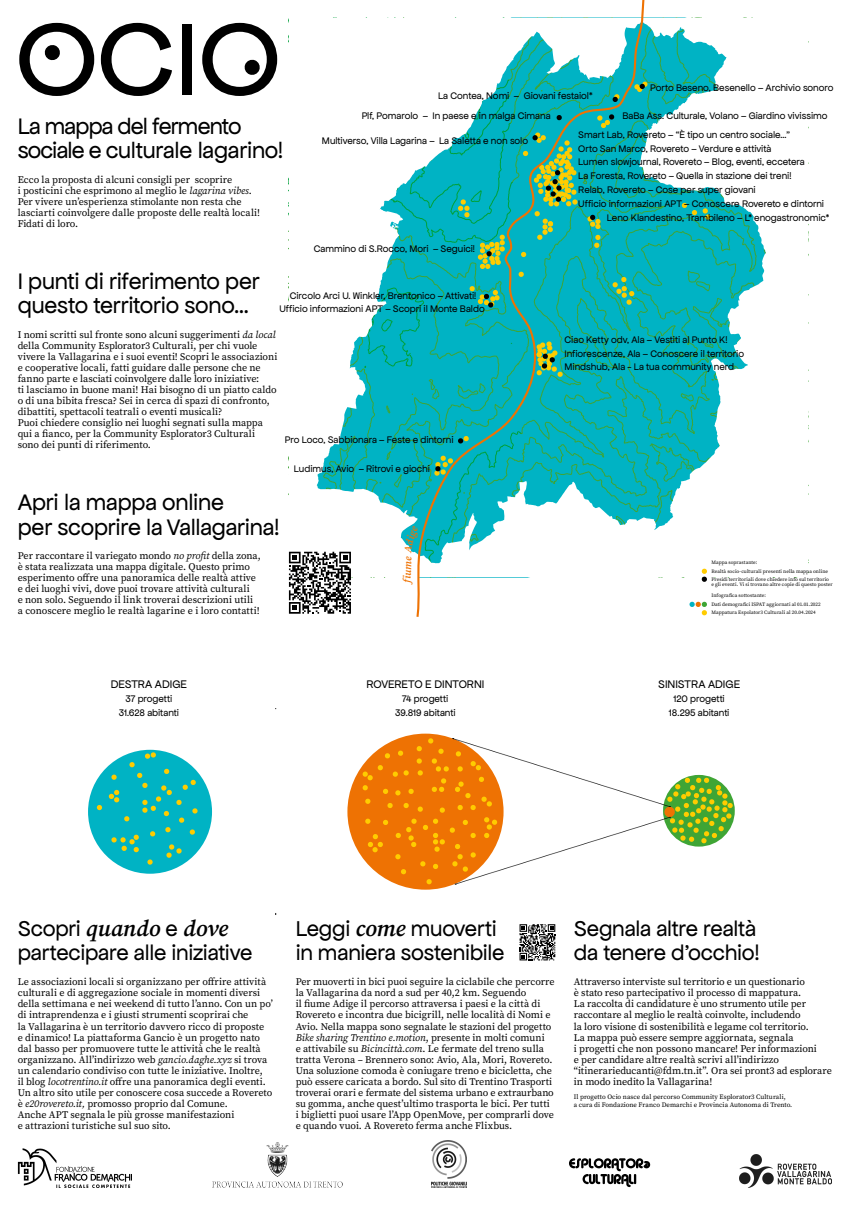
<style>
.page{position:relative;width:851px;height:1205px;background:#fff}
.page>*{position:absolute;margin:0;border:0;box-sizing:border-box;transform-origin:0 0}
.t1{font:108.44px "Apfel Grotezk";color:#000;scale:1.09 1}
.t2{font:23.88px/24.5px "Apfel Grotezk";letter-spacing:-.015em;color:#000}
.t3{font:22.81px/24.9px "Apfel Grotezk";letter-spacing:-.01em;color:#000}
.t4{font:italic 600 22.81px "Source Serif Pro";color:#000}
.t5{font:11.75px "Apfel Grotezk";color:#000}
.t6{font:10.12px/11.1px "Source Serif Pro";letter-spacing:-.005em;color:#000}
.t7{font:10.12px/13.8px "Apfel Grotezk";letter-spacing:-.005em;color:#000}
.t8{font:6.75px/7.4px "Source Serif Pro";color:#000}
.t9{font:5.12px/8.2px "Source Serif Pro";letter-spacing:.01em;color:#000}
.s1{font-style:italic}
.s2{font-family:"Apfel Grotezk";font-weight:400;font-style:normal}
.s3{font-family:"Source Serif Pro";font-weight:600;font-style:italic}
</style>
<div class="page">
<svg style="left:44px;top:45px;width:16px;height:16px"></svg>
<svg style="left:244px;top:59px;width:16px;height:16px"></svg>
<svg style="left:289px;top:25px;width:477px;height:527px"></svg>
<div style="left:347px;top:733px;width:156px;height:156px;background:#ee7203;border-radius:50%"></div>
<div style="left:88px;top:750px;width:124px;height:124px;background:#00b3c4;border-radius:50%"></div>
<svg style="left:681px;top:202px;width:29px;height:18px"></svg>
<svg style="left:96px;top:805px;width:6px;height:5px"></svg>
<svg style="left:108px;top:752px;width:90px;height:113px"></svg>
<svg style="left:362px;top:738px;width:371px;height:147px"></svg>
<img style="left:431px;top:1141px;width:35px;height:46px">
<img style="left:18px;top:1148px;width:114px;height:39px">
<img style="left:213px;top:1142px;width:129px;height:46px">
<img style="left:739px;top:1154px;width:91px;height:33px">
<svg style="left:289px;top:552px;width:62px;height:62px"></svg>
<svg style="left:519px;top:924px;width:36px;height:36px"></svg>
<svg style="left:701px;top:568px;width:6px;height:14px"></svg>
<svg style="left:689px;top:601px;width:18px;height:15px"></svg>
<svg style="left:569px;top:1158px;width:81px;height:29px"></svg>
<svg style="left:415px;top:0;width:232px;height:617px"></svg>
<svg style="left:402px;top:525px;width:17px;height:60px"></svg>
<h1 class="t1" style="left:15px;top:2px;width:246px">OCIO</h1>
<h2 class="t2" style="left:18px;top:114px;width:267px">La mappa del fermento sociale e culturale lagarino!</h2>
<p class="t6" style="left:18px;top:174px;width:244px">Ecco la proposta di alcuni consigli per scoprire<br>i posticini che esprimono al meglio le <span class="s1">lagarina vibes</span>.<br>Per vivere un’esperienza stimolante non resta che lasciarti coinvolgere dalle proposte delle realtà locali!<br>Fidati di loro.</p>
<p class="t7" style="left:361px;top:86px;width:232px;line-height:19.6px;text-indent:76px">La Contea, Nomi – Giovani festaiol*<br>Plf, Pomarolo – In paese e in malga Cimana</p>
<p class="t7" style="left:650px;top:81px;width:185px">Porto Beseno, Besenello – Archivio sonoro</p>
<p class="t7" style="left:622px;top:109px;width:206px">BaBa Ass. Culturale, Volano – Giardino vivissimo</p>
<p class="t7" style="left:322px;top:134px;width:208px">Multiverso, Villa Lagarina – La Saletta e non solo</p>
<p class="t7" style="left:314px;top:241px;width:163px">Cammino di S.Rocco, Mori – Seguici!</p>
<p class="t7" style="left:578px;top:128px;width:213px">Smart Lab, Rovereto – “È tipo un centro sociale…”</p>
<p class="t7" style="left:578px;top:142px;width:195px">Orto San Marco, Rovereto – Verdure e attività</p>
<p class="t7" style="left:578px;top:155px;width:228px">Lumen slowjournal, Rovereto – Blog, eventi, eccetera</p>
<p class="t7" style="left:578px;top:183px;width:179px">Relab, Rovereto – Cose per super giovani</p>
<p class="t7" style="left:578px;top:169px;width:214px">La Foresta, Rovereto – Quella in stazione dei treni!</p>
<p class="t7" style="left:578px;top:196px;width:247px">Ufficio informazioni APT – Conoscere Rovereto e dintorni</p>
<p class="t7" style="left:606px;top:211px;width:224px">Leno Klandestino, Trambileno – L* enogastronomic*</p>
<h2 class="t2" style="left:18px;top:269px;width:244px">I punti di riferimento per questo territorio sono…</h2>
<p class="t6" style="left:18px;top:329px;width:261px">I nomi scritti sul fronte sono alcuni suggerimenti <span class="s1">da local </span>della Community Esplorator3 Culturali, per chi vuole vivere la Vallagarina e i suoi eventi! Scopri le associazioni e cooperative locali, fatti guidare dalle persone che ne fanno parte e lasciati coinvolgere dalle loro iniziative:<br>ti lasciamo in buone mani! Hai bisogno di un piatto caldo o di una bibita fresca? Sei in cerca di spazi di confronto, dibattiti, spettacoli teatrali o eventi musicali?<br>Puoi chiedere consiglio nei luoghi segnati sulla mappa qui a fianco, per la Community Esplorator3 Culturali sono dei punti di riferimento.</p>
<p class="t7" style="left:279px;top:289px;width:207px;line-height:13.1px;text-align:center">Circolo Arci U. Winkler, Brentonico – Attivati!<br>Ufficio informazioni APT – Scopri il Monte Baldo</p>
<p class="t7" style="left:285px;top:433px;width:170px">Pro Loco, Sabbionara – Feste e dintorni</p>
<h2 class="t2" style="left:18px;top:490px;width:263px">Apri la mappa online<br>per scoprire la Vallagarina!</h2>
<p class="t6" style="left:18px;top:550px;width:245px">Per raccontare il variegato mondo <span class="s1">no profit</span> della zona, è stata realizzata una mappa digitale. Questo primo esperimento offre una panoramica delle realtà attive e dei luoghi vivi, dove puoi trovare attività culturali<br>e non solo. Seguendo il link troverai descrizioni utili a conoscere meglio le realtà lagarine e i loro contatti!</p>
<p class="t7" style="left:294px;top:462px;width:138px">Ludimus, Avio – Ritrovi e giochi</p>
<p class="t7" style="left:564px;top:333px;width:181px">Ciao Ketty odv, Ala – Vestiti al Punto K!<br>Infiorescenze, Ala – Conoscere il territorio<br>Mindshub, Ala - La tua community nerd</p>
<p class="t9" style="left:711px;top:559px;width:119px">Mappa soprastante:<br>Realtà socio-culturali presenti nella mappa online<br>Presidi territoriali dove chiedere info sul territorio</p>
<p class="t9" style="left:711px;top:579px;width:123px;line-height:11px">e gli eventi. Vi si trovano altre copie di questo poster<br>Infografica sottostante:</p>
<p class="t9" style="left:711px;top:600px;width:111px">Dati demografici ISPAT aggiornati al 01.01.2022<br>Mappatura Espolator3 Culturali al 20.04.2024</p>
<p class="t5" style="left:111px;top:678px;width:78px">DESTRA ADIGE</p>
<p class="t7" style="left:125px;top:691px;width:48px">37 progetti</p>
<p class="t7" style="left:402px;top:691px;width:48px">74 progetti</p>
<p class="t7" style="left:119px;top:706px;width:62px">31.628 abitanti</p>
<p class="t7" style="left:395px;top:706px;width:62px">39.819 abitanti</p>
<p class="t7" style="left:668px;top:706px;width:62px">18.295 abitanti</p>
<p class="t5" style="left:366px;top:678px;width:119px">ROVERETO E DINTORNI</p>
<p class="t5" style="left:658px;top:678px;width:83px">SINISTRA ADIGE</p>
<p class="t7" style="left:673px;top:692px;width:53px">120 progetti</p>
<h3 class="t4" style="left:18px;top:912px;width:212px"><span class="s2">Scopri</span> quando <span class="s2">e</span> dove</h3>
<h3 class="t3" style="left:18px;top:941px;width:236px">partecipare alle iniziative</h3>
<p class="t6" style="left:18px;top:976px;width:257px">Le associazioni locali si organizzano per offrire attività culturali e di aggregazione sociale in momenti diversi della settimana e nei weekend di tutto l’anno. Con un po’ di intraprendenza e i giusti strumenti scoprirai che<br>la Vallagarina è un territorio davvero ricco di proposte<br>e dinamico! La piattaforma Gancio è un progetto nato dal basso per promuovere tutte le attività che le realtà organizzano. All’indirizzo web <span class="s1">gancio.daghe.xyz</span> si trova un calendario condiviso con tutte le iniziative. Inoltre,<br>il blog <span class="s1">locotrentino.it</span> offre una panoramica degli eventi.<br>Un altro sito utile per conoscere cosa succede a Rovereto è <span class="s1">e20rovereto.it,</span> promosso proprio dal Comune.<br>Anche APT segnala le più grosse manifestazioni<br>e attrazioni turistiche sul suo sito.</p>
<h3 class="t3" style="left:295px;top:916px;width:210px">Leggi <span class="s3">come</span> muoverti in maniera sostenibile</h3>
<p class="t6" style="left:295px;top:976px;width:260px">Per muoverti in bici puoi seguire la ciclabile che percorre la Vallagarina da nord a sud per 40,2 km. Seguendo<br>il fiume Adige il percorso attraversa i paesi e la città di Rovereto e incontra due bicigrill, nelle località di Nomi e Avio. Nella mappa sono segnalate le stazioni del progetto <span class="s1">Bike sharing Trentino e.motion</span>, presente in molti comuni<br>e attivabile su <span class="s1">Bicincittà.com</span>. Le fermate del treno sulla tratta Verona – Brennero sono: Avio, Ala, Mori, Rovereto.<br>Una soluzione comoda è coniugare treno e bicicletta, che può essere caricata a bordo. Sul sito di Trentino Trasporti troverai orari e fermate del sistema urbano e extraurbano su gomma, anche quest’ultimo trasporta le bici. Per tutti i biglietti puoi usare l’App OpenMove, per comprarli dove e quando vuoi. A Rovereto ferma anche Flixbus.</p>
<h3 class="t3" style="left:573px;top:916px;width:187px">Segnala altre realtà da tenere d’occhio!</h3>
<p class="t6" style="left:573px;top:976px;width:259px">Attraverso interviste sul territorio e un questionario<br>è stato reso partecipativo il processo di mappatura.<br>La raccolta di candidature è uno strumento utile per raccontare al meglio le realtà coinvolte, includendo<br>la loro visione di sostenibilità e legame col territorio.<br>La mappa può essere sempre aggiornata, segnala<br>i progetti che non possono mancare! Per informazioni<br>e per candidare altre realtà scrivi all’indirizzo “itinerarieducanti@fdm.tn.it”. Ora sei pront3 ad esplorare in modo inedito la Vallagarina!</p>
<p class="t8" style="left:573px;top:1093px;width:220px">Il progetto Ocio nasce dal percorso Community Esplorator3 Culturali,<br>a cura di Fondazione Franco Demarchi e Provincia Autonoma di Trento.</p>
</div>
